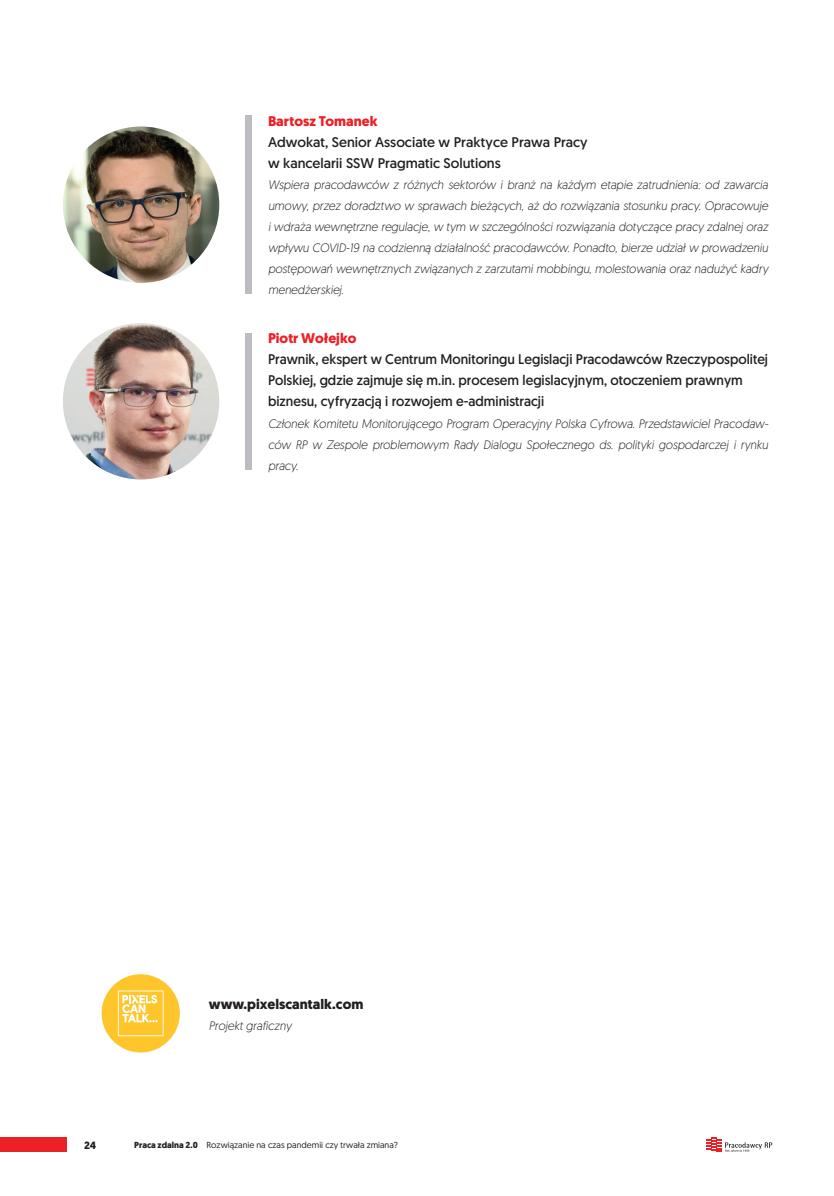
<style>
.page{position:relative;width:834px;height:1196px;background:#fff}
.page>*{position:absolute;margin:0;border:0;box-sizing:border-box;transform-origin:0 0}
.t1{font:14px/21px "Geomanist";color:#231f20}
.t2{font:700 14px "Geomanist";color:#ec2027}
.t3{font:700 14px "Geomanist";color:#231f20}
.t4{font:italic 300 12.25px/21px "Geomanist";color:#231f20;text-align:justify;scale:.95 1}
.t5{font:700 10.5px "Geomanist";color:#231f20}
.t6{font:8.75px "Geomanist";color:#231f20}
.s1{font-weight:700}
</style>
<div class="page">
<div style="left:0;top:1137px;width:67px;height:15px;background:#ec2027"></div>
<svg style="left:706px;top:1137px;width:66px;height:15px"></svg>
<img style="left:63px;top:323px;width:156px;height:156px;border-radius:78px">
<img style="left:63px;top:126px;width:156px;height:157px;border-radius:78px">
<div style="left:102px;top:974px;width:78px;height:78px;background:#fec62a;border-radius:50%"></div>
<svg style="left:118px;top:990px;width:45px;height:46px"></svg>
<div style="left:245px;top:116px;width:6px;height:178px;background:#bcbdc0"></div>
<div style="left:245px;top:333px;width:6px;height:136px;background:#bcbdc0"></div>
<p class="t2" style="left:268px;top:112px;width:111px">Bartosz Tomanek</p>
<p class="t1" style="left:268px;top:131px;width:321px">Adwokat, Senior Associate w Praktyce Prawa Pracy w kancelarii SSW Pragmatic Solutions</p>
<p class="t4" style="left:268px;top:174px;width:528px">Wspiera pracodawców z różnych sektorów i branż na każdym etapie zatrudnienia: od zawarcia umowy, przez doradztwo w sprawach bieżących, aż do rozwiązania stosunku pracy. Opracowuje i wdraża wewnętrzne regulacje, w tym w szczególności rozwiązania dotyczące pracy zdalnej oraz wpływu COVID-19 na codzienną działalność pracodawców. Ponadto, bierze udział w prowadzeniu postępowań wewnętrznych związanych z zarzutami mobbingu, molestowania oraz nadużyć kadry menedżerskiej.</p>
<p class="t2" style="left:268px;top:329px;width:90px">Piotr Wołejko</p>
<p class="t1" style="left:268px;top:349px;width:501px">Prawnik, ekspert w Centrum Monitoringu Legislacji Pracodawców Rzeczypospolitej<br>Polskiej, gdzie zajmuje się m.in. procesem legislacyjnym, otoczeniem prawnym biznesu, cyfryzacją i rozwojem e-administracji</p>
<p class="t4" style="left:268px;top:412px;width:528px">Członek Komitetu Monitorującego Program Operacyjny Polska Cyfrowa. Przedstawiciel Pracodaw&shy;ców RP w Zespole problemowym Rady Dialogu Społecznego ds. polityki gospodarczej i rynku pracy.</p>
<p class="t3" style="left:209px;top:994px;width:156px">www.pixelscantalk.com</p>
<p class="t4" style="left:209px;top:1014px;width:88px">Projekt graficzny</p>
<p class="t5" style="left:84px;top:1138px;width:13px">24</p>
<p class="t6" style="left:134px;top:1139px;width:265px"><span class="s1">Praca zdalna 2.0</span> Rozwiązanie na czas pandemii czy trwała zmiana?</p>
</div>
